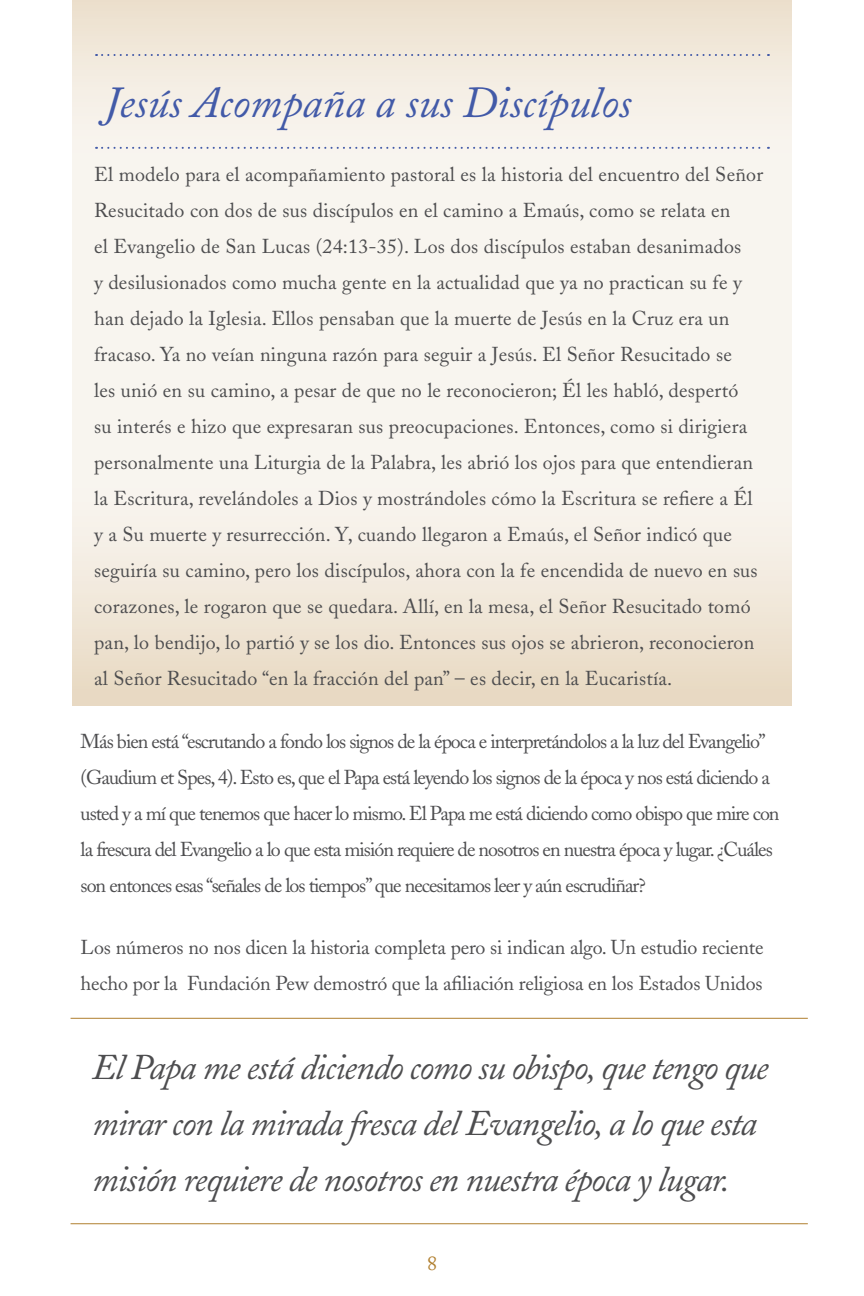
<style>
.page{position:relative;width:864px;height:1296px;background:#fff}
.page>*{position:absolute;margin:0;border:0;box-sizing:border-box;transform-origin:0 0}
.t1{font:italic 44px "Adobe Caslon";color:#425aa8}
.t2{font:italic 36px/56px "Adobe Caslon";letter-spacing:-.03em;color:#4d4d4f}
.t3{font:20px/36px "Adobe Caslon";letter-spacing:.01em;color:#4d4d4f}
.t4{font:20px/36px "Adobe Caslon";letter-spacing:-.05em;color:#4d4d4f}
.t5{font:20px/36px "Adobe Caslon";letter-spacing:-.01em;color:#4d4d4f}
.t6{font:20px "Adobe Caslon";color:#b07f2f}
</style>
<div class="page">
<svg style="left:72px;top:0;width:720px;height:706px"></svg>
<svg style="left:96px;top:54px;width:673px;height:2px"></svg>
<svg style="left:96px;top:147px;width:673px;height:2px"></svg>
<hr style="left:71px;top:1018px;width:737px;height:1px;background:#b07f2f">
<hr style="left:71px;top:1223px;width:737px;height:1px;background:#b07f2f">
<h1 class="t1" style="left:104px;top:78px;width:529px">Jesús Acompaña a sus Discípulos</h1>
<p class="t3" style="left:94px;top:156px;width:671px">El modelo para el acompañamiento pastoral es la historia del encuentro del Señor Resucitado con dos de sus discípulos en el camino a Emaús, como se relata en<br>el Evangelio de San Lucas (24:13-35). Los dos discípulos estaban desanimados<br>y desilusionados como mucha gente en la actualidad que ya no practican su fe y han dejado la Iglesia. Ellos pensaban que la muerte de Jesús en la Cruz era un fracaso. Ya no veían ninguna razón para seguir a Jesús. El Señor Resucitado se<br>les unió en su camino, a pesar de que no le reconocieron; Él les habló, despertó<br>su interés e hizo que expresaran sus preocupaciones. Entonces, como si dirigiera personalmente una Liturgia de la Palabra, les abrió los ojos para que entendieran la Escritura, revelándoles a Dios y mostrándoles cómo la Escritura se refiere a Él y a Su muerte y resurrección. Y, cuando llegaron a Emaús, el Señor indicó que seguiría su camino, pero los discípulos, ahora con la fe encendida de nuevo en sus corazones, le rogaron que se quedara. Allí, en la mesa, el Señor Resucitado tomó pan, lo bendijo, lo partió y se los dio. Entonces sus ojos se abrieron, reconocieron al Señor Resucitado “en la fracción del pan” – es decir, en la Eucaristía.</p>
<p class="t4" style="left:81px;top:724px;width:700px">Más bien está “escrutando a fondo los signos de la época e interpretándolos a la luz del Evangelio” (Gaudium et Spes, 4). Esto es, que el Papa está leyendo los signos de la época y nos está diciendo a usted y a mí que tenemos que hacer lo mismo. El Papa me está diciendo como obispo que mire con la frescura del Evangelio a lo que esta misión requiere de nosotros en nuestra época y lugar. ¿Cuáles son entonces esas “señales de los tiempos” que necesitamos leer y aún escrudiñar?</p>
<p class="t5" style="left:81px;top:930px;width:685px">Los números no nos dicen la historia completa pero si indican algo. Un estudio reciente hecho por la Fundación Pew demostró que la afiliación religiosa en los Estados Unidos</p>
<h2 class="t2" style="left:92px;top:1041px;width:678px">El Papa me está diciendo como su obispo, que tengo que mirar con la mirada fresca del Evangelio, a lo que esta misión requiere de nosotros en nuestra época y lugar.</h2>
<p class="t6" style="left:427px;top:1251px;width:11px">8</p>
</div>
